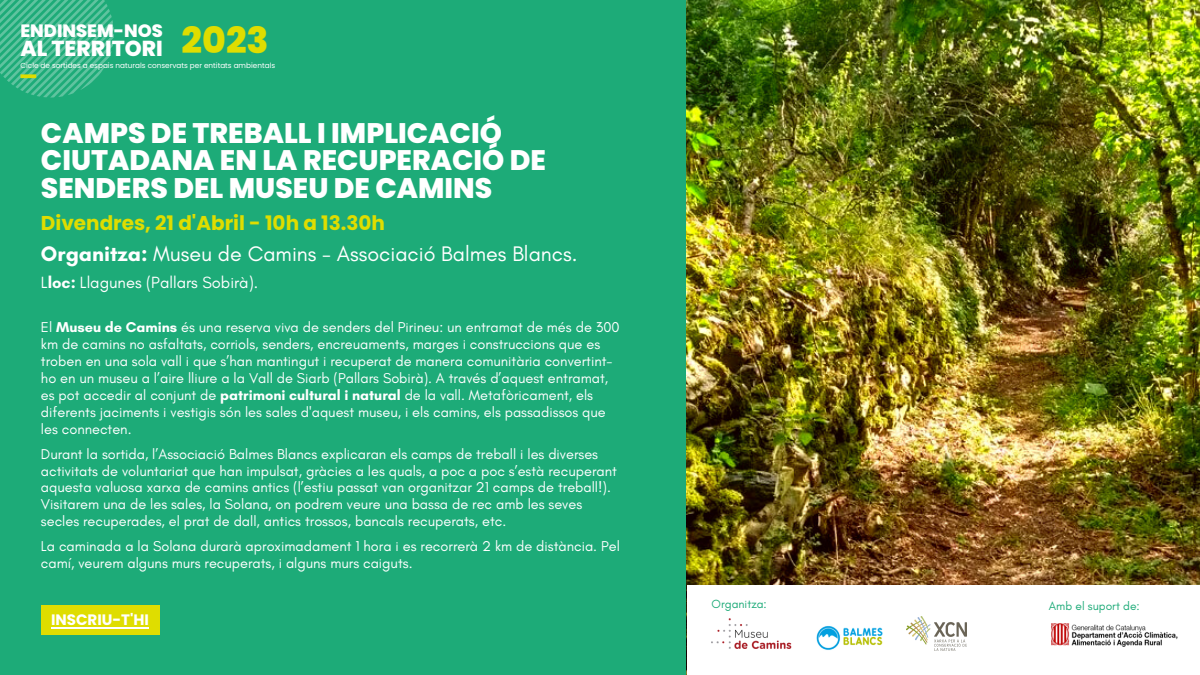
<style>
.page{position:relative;width:1200px;height:675px;background:#1dab78}
.page>*{position:absolute;margin:0;border:0;box-sizing:border-box;transform-origin:0 0}
.t1{font:800 28.2px/27.8px "Poppins";color:#fff}
.t2{font:800 21.6px "Poppins";color:#fff}
.t3{font:21.5px "Glacial Indifference";color:#fff}
.t4{font:700 20px "Poppins";color:#dfdd00}
.t5{font:800 17.8px "Poppins";color:#fff}
.t6{font:16.5px "Glacial Indifference";color:#fff}
.t7{font:700 15.1px "Poppins";color:#fff}
.t8{font:14.5px/16.9px "Glacial Indifference";color:#fff}
.t9{font:12px "Glacial Indifference";color:#1dab78}
.t10{font:7.3px "Poppins";color:#fff}
.s1{font-size:36.2px;color:#dfdd00}
.s2{font-weight:700}
</style>
<div class="page">
<img style="left:687px;top:0;width:513px;height:585px">
<svg style="left:0;top:0;width:114px;height:98px"></svg>
<svg style="left:20px;top:74px;width:16px;height:4px"></svg>
<div style="left:41px;top:605px;width:119px;height:30px;background:#dfdd00"></div>
<div style="left:687px;top:585px;width:513px;height:90px;background:#fff"></div>
<img style="left:906px;top:616px;width:60px;height:34px">
<img style="left:1051px;top:624px;width:127px;height:22px">
<img style="left:712px;top:618px;width:79px;height:30px">
<img style="left:817px;top:626px;width:66px;height:24px">
<hr style="left:51px;top:627px;width:98px;height:1px;background:#fff">
<p class="t5" style="left:21px;top:18px;width:144px">ENDINSEM-NOS</p>
<h2 class="t2" style="left:20px;top:33px;width:250px">AL TERRITORI <span class="s1">2023</span></h2>
<p class="t10" style="left:20px;top:60px;width:256px">Cicle de sortides a espais naturals conservats per entitats ambientals</p>
<h1 class="t1" style="left:41px;top:119px;width:507px">CAMPS DE TREBALL I IMPLICACIÓ<br>CIUTADANA EN LA RECUPERACIÓ DE<br>SENDERS DEL MUSEU DE CAMINS</h1>
<h3 class="t4" style="left:41px;top:209px;width:346px">Divendres, 21 d'Abril - 10h a 13.30h</h3>
<h3 class="t3" style="left:41px;top:240px;width:538px"><span class="s2">Organitza:</span> Museu de Camins - Associació Balmes Blancs.</h3>
<p class="t6" style="left:41px;top:272px;width:219px">L<span class="s2">loc:</span> Llagunes (Pallars Sobirà).</p>
<p class="t8" style="left:41px;top:319px;width:580px">El <span class="s2">Museu de Camins</span> és una reserva viva de senders del Pirineu: un entramat de més de 300 km de camins no asfaltats, corriols, senders, encreuaments, marges i construccions que es troben en una sola vall i que s’han mantingut i recuperat de manera comunitària convertint&shy;ho en un museu a l’aire lliure a la Vall de Siarb (Pallars Sobirà). A través d’aquest entramat, es pot accedir al conjunt de <span class="s2">patrimoni cultural i natural</span> de la vall. Metafòricament, els diferents jaciments i vestigis són les sales d'aquest museu, i els camins, els passadissos que les connecten.</p>
<p class="t8" style="left:41px;top:445px;width:578px">Durant la sortida, l’Associació Balmes Blancs explicaran els camps de treball i les diverses activitats de voluntariat que han impulsat, gràcies a les quals, a poc a poc s’està recuperant aquesta valuosa xarxa de camins antics (l’estiu passat van organitzar 21 camps de treball!).<br>Visitarem una de les sales, la Solana, on podrem veure una bassa de rec amb les seves secles recuperades, el prat de dall, antics trossos, bancals recuperats, etc.</p>
<p class="t8" style="left:41px;top:538px;width:580px">La caminada a la Solana durarà aproximadament 1 hora i es recorrerà 2 km de distància. Pel camí, veurem alguns murs recuperats, i alguns murs caiguts.</p>
<p class="t7" style="left:51px;top:610px;width:99px">INSCRIU-T'HI</p>
<p class="t9" style="left:712px;top:596px;width:57px">Organitza:</p>
<p class="t9" style="left:1049px;top:598px;width:92px">Amb el suport de:</p>
</div>
